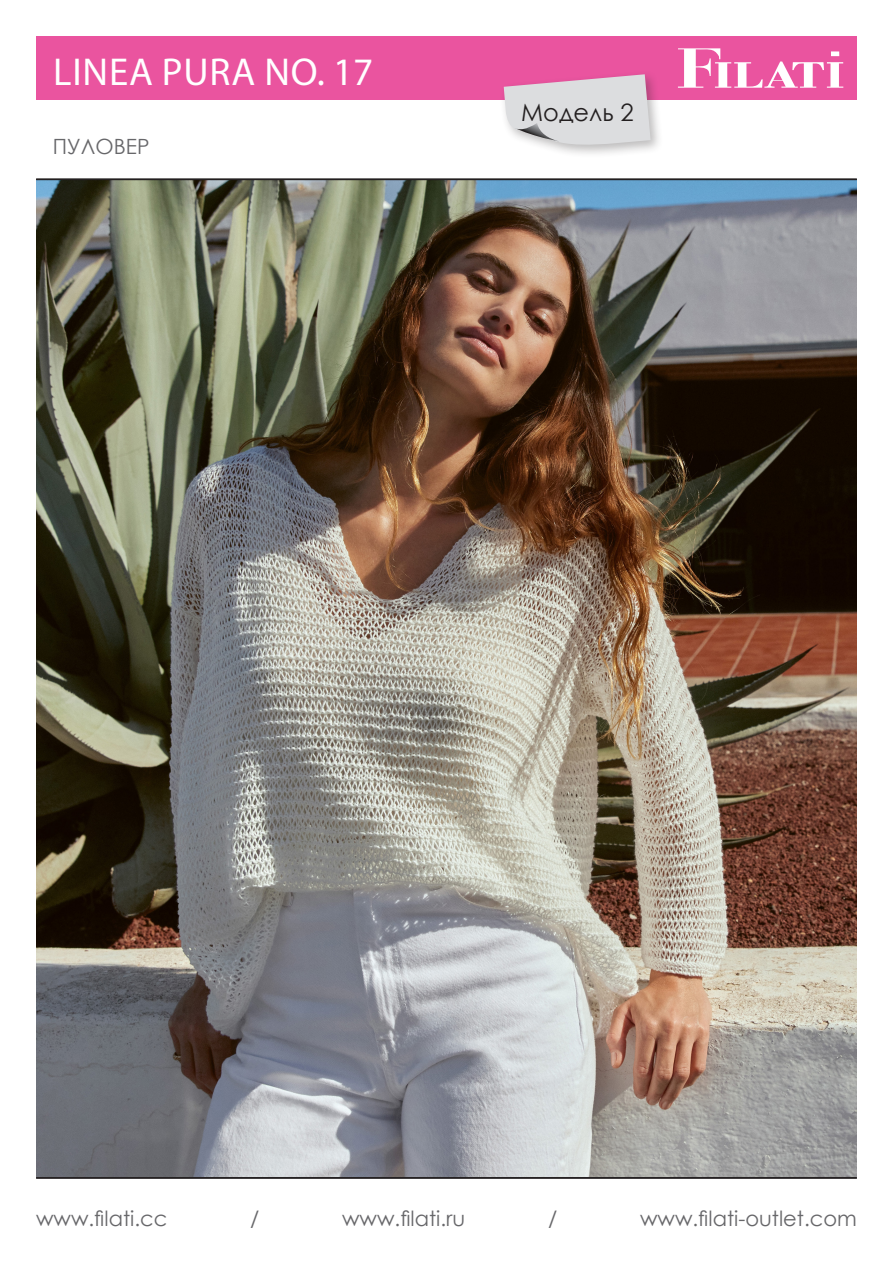
<style>
.page{position:relative;width:893px;height:1263px;background:#fff}
.page>*{position:absolute;margin:0;border:0;box-sizing:border-box;transform-origin:0 0}
.t1{font:39px "Myriad Pro";letter-spacing:.02em;color:#fff}
.t2{font:24px "Century Gothic";color:#231f20}
.t3{font:21px "Century Gothic";color:#67676a}
</style>
<div class="page">
<img style="left:36px;top:180px;width:821px;height:997px">
<hr style="left:36px;top:1177px;width:821px;height:1px;background:#231f20">
<hr style="left:36px;top:179px;width:821px;height:1px;background:#231f20">
<div style="left:36px;top:36px;width:821px;height:64px;background:#ea549f"></div>
<svg style="left:678px;top:48px;width:165px;height:40px"></svg>
<div style="left:499px;top:70px;width:165px;height:88px;background:#231f20;opacity:.3"></div>
<svg style="left:504px;top:74px;width:147px;height:76px;background:#dcced7"></svg>
<p class="t1" style="left:53px;top:48px;width:321px">LINEA PURA NO. 17</p>
<p class="t3" style="left:53px;top:131px;width:98px">ПУЛОВЕР</p>
<p class="t2" style="left:521px;top:96px;width:114px">Модель 2</p>
<p class="t3" style="left:36px;top:1204px;width:133px">www.filati.cc</p>
<p class="t3" style="left:250px;top:1204px;width:11px">/</p>
<p class="t3" style="left:342px;top:1204px;width:125px">www.filati.ru</p>
<p class="t3" style="left:548px;top:1204px;width:11px">/</p>
<p class="t3" style="left:640px;top:1204px;width:218px">www.filati-outlet.com</p>
</div>
